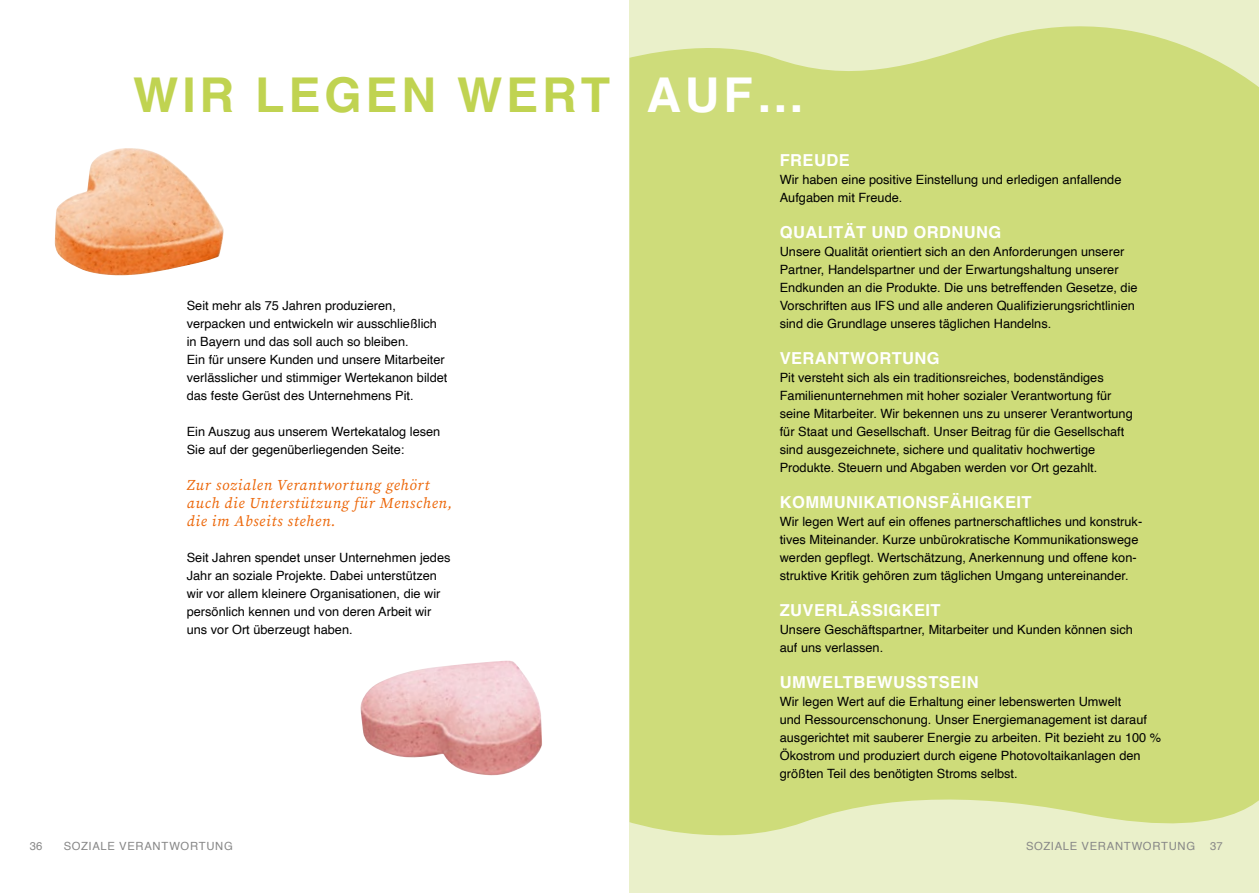
<style>
.page{position:relative;width:1259px;height:893px;background:#fff}
.page>*{position:absolute;margin:0;border:0;box-sizing:border-box;transform-origin:0 0}
.t1{font:700 48px "Helvetica";letter-spacing:.08em;color:#c0d351}
.t2{font:700 16.5px "Helvetica";letter-spacing:.025em;color:#fff}
.t3{font:italic 15px/18px "Source Serif Variable";letter-spacing:.05em;color:#ec6608}
.t4{font:12.75px/18px "Helvetica";color:#000}
.t5{font:11.25px "Helvetica";letter-spacing:.06em;color:#878787}
.s1{color:#fff}
</style>
<div class="page">
<div style="left:629px;top:0;width:630px;height:893px;background:#eaf0ca"></div>
<div style="left:629px;top:26px;width:630px;height:810px;background:#cedc7a"></div>
<img style="left:360px;top:661px;width:182px;height:115px">
<img style="left:55px;top:148px;width:169px;height:128px">
<h1 class="t1" style="left:133px;top:66px;width:673px">WIR LEGEN WERT <span class="s1">AUF…</span></h1>
<p class="t4" style="left:187px;top:297px;width:262px">Seit mehr als 75 Jahren produzieren, verpacken und entwickeln wir ausschließlich in Bayern und das soll auch so bleiben.<br>Ein für unsere Kunden und unsere Mitarbeiter verlässlicher und stimmiger Wertekanon bildet das feste Gerüst des Unternehmens Pit.</p>
<p class="t4" style="left:187px;top:423px;width:255px">Ein Auszug aus unserem Wertekatalog lesen<br>Sie auf der gegenüberliegenden Seite:</p>
<p class="t3" style="left:187px;top:476px;width:267px">Zur sozialen Verantwortung gehört auch die Unterstützung für Menschen, die im Abseits stehen.</p>
<p class="t4" style="left:187px;top:549px;width:265px">Seit Jahren spendet unser Unternehmen jedes Jahr an soziale Projekte. Dabei unterstützen wir vor allem kleinere Organisationen, die wir persönlich kennen und von deren Arbeit wir uns vor Ort überzeugt haben.</p>
<p class="t2" style="left:780px;top:150px;width:71px">FREUDE</p>
<p class="t4" style="left:780px;top:171px;width:343px">Wir haben eine positive Einstellung und erledigen anfallende<br>Aufgaben mit Freude.</p>
<p class="t2" style="left:780px;top:222px;width:223px">QUALITÄT UND ORDNUNG</p>
<p class="t4" style="left:780px;top:243px;width:359px">Unsere Qualität orientiert sich an den Anforderungen unserer Partner, Handelspartner und der Erwartungshaltung unserer Endkunden an die Produkte. Die uns betreffenden Gesetze, die Vorschriften aus IFS und alle anderen Qualifizierungsrichtlinien sind die Grundlage unseres täglichen Handelns.</p>
<p class="t2" style="left:780px;top:348px;width:161px">VERANTWORTUNG</p>
<p class="t4" style="left:780px;top:369px;width:354px">Pit versteht sich als ein traditionsreiches, bodenständiges Familienunternehmen mit hoher sozialer Verantwortung für seine Mitarbeiter. Wir bekennen uns zu unserer Verantwortung für Staat und Gesellschaft. Unser Beitrag für die Gesellschaft sind ausgezeichnete, sichere und qualitativ hochwertige Produkte. Steuern und Abgaben werden vor Ort gezahlt.</p>
<p class="t2" style="left:780px;top:492px;width:253px">KOMMUNIKATIONSFÄHIGKEIT</p>
<p class="t4" style="left:780px;top:513px;width:364px">Wir legen Wert auf ein offenes partnerschaftliches und konstruk&shy;tives Miteinander. Kurze unbürokratische Kommunikationswege werden gepflegt. Wertschätzung, Anerkennung und offene kon&shy;struktive Kritik gehören zum täglichen Umgang untereinander.</p>
<p class="t2" style="left:780px;top:600px;width:162px">ZUVERLÄSSIGKEIT</p>
<p class="t4" style="left:780px;top:621px;width:354px">Unsere Geschäftspartner, Mitarbeiter und Kunden können sich auf uns verlassen.</p>
<p class="t2" style="left:780px;top:672px;width:200px">UMWELTBEWUSSTSEIN</p>
<p class="t4" style="left:780px;top:693px;width:383px">Wir legen Wert auf die Erhaltung einer lebenswerten Umwelt<br>und Ressourcenschonung. Unser Energiemanagement ist darauf ausgerichtet mit sauberer Energie zu arbeiten. Pit bezieht zu 100 % Ökostrom und produziert durch eigene Photovoltaikanlagen den größten Teil des benötigten Stroms selbst.</p>
<p class="t5" style="left:64px;top:837px;width:170px">SOZIALE VERANTWORTUNG</p>
<p class="t5" style="left:1026px;top:837px;width:170px">SOZIALE VERANTWORTUNG</p>
<p class="t5" style="left:30px;top:837px;width:14px">36</p>
<p class="t5" style="left:1210px;top:837px;width:14px">37</p>
</div>
